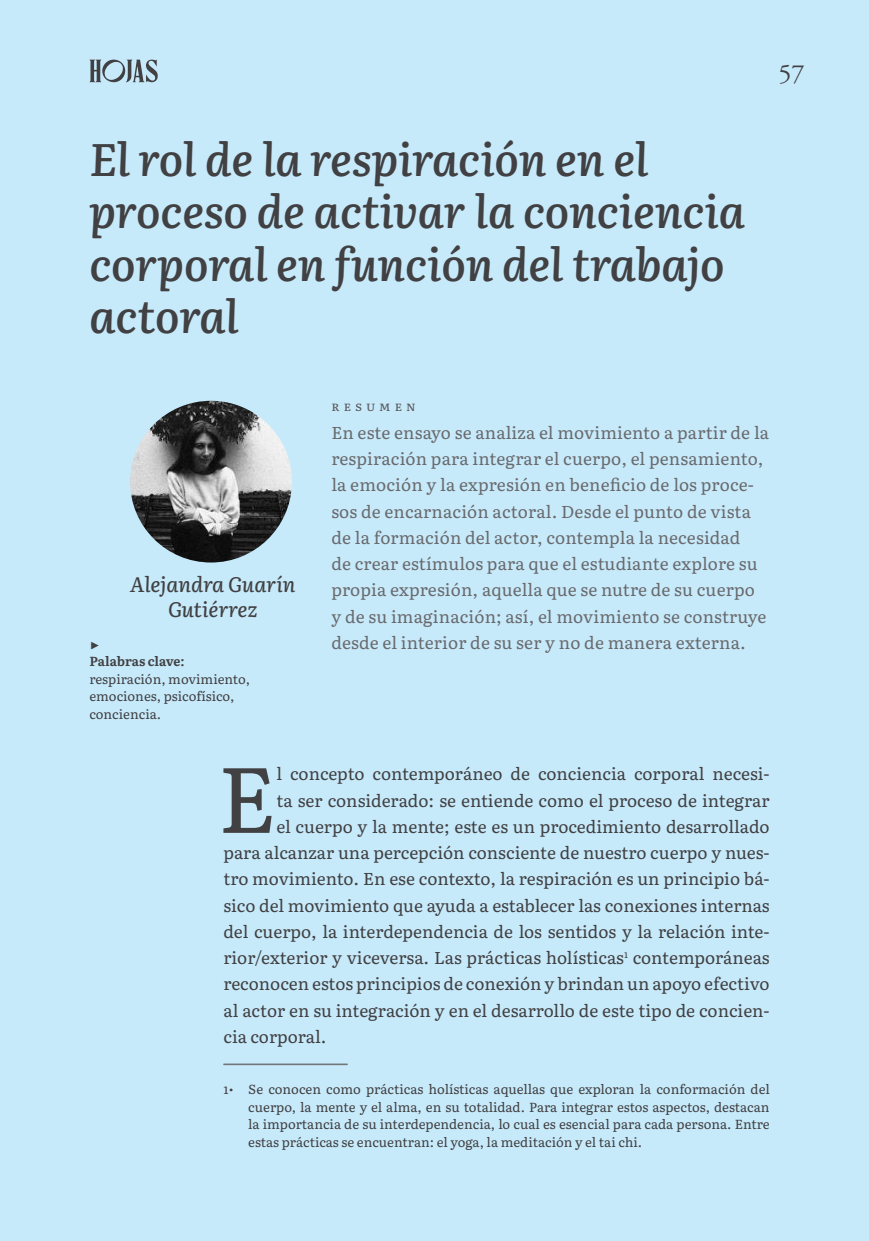
<style>
.page{position:relative;width:869px;height:1241px;background:#fff}
.page>*{position:absolute;margin:0;border:0;box-sizing:border-box;transform-origin:0 0}
.t1{font:92.23px "Literata";color:#414042}
.t2{font:italic 600 45.5px/52.5px "Literata";color:#414042}
.t3{font:26.25px "Adobe Garamond Pro";color:#414042}
.t4{font:italic 500 21px/25.2px "Literata";color:#414042;text-align:center}
.t5{font:17.15px "Literata";color:#414042}
.t6{font:17.15px/26.2px "Literata";letter-spacing:.01em;color:#696a6d}
.t7{font:13.12px/17.5px "Literata";color:#414042}
.t8{font:700 13.12px "Literata";color:#414042}
.t9{font:13.12px "Literata";letter-spacing:.3em;color:#58595b}
</style>
<div class="page">
<div style="left:0;top:0;width:868px;height:1240px;background:#c7eafb"></div>
<svg style="left:89px;top:59px;width:69px;height:24px"></svg>
<img style="left:130px;top:401px;width:162px;height:161px;border-radius:80px">
<hr style="left:223px;top:1063px;width:124px;height:1px;background:#6d6e71">
<hr style="left:223px;top:1064px;width:124px;height:1px;background:#6d6e71">
<h2 class="t2" style="left:89px;top:130px;width:657px">El rol de la respiración en el proceso de activar la conciencia corporal en función del trabajo actoral</h2>
<h3 class="t3" style="left:778px;top:58px;width:28px">57</h3>
<p class="t4" style="left:130px;top:570px;width:167px">Alejandra Guarín<br>Gutiérrez</p>
<p class="t7" style="left:89px;top:634px;width:11px">▶</p>
<p class="t8" style="left:89px;top:650px;width:97px">Palabras clave:</p>
<p class="t7" style="left:89px;top:669px;width:162px">respiración, movimiento, emociones, psicofísico, conciencia.</p>
<p class="t9" style="left:331px;top:396px;width:86px">resumen</p>
<p class="t6" style="left:331px;top:418px;width:439px">En este ensayo se analiza el movimiento a partir de la respiración para integrar el cuerpo, el pensamiento, la emoción y la expresión en beneficio de los proce&shy;sos de encarnación actoral. Desde el punto de vista de la formación del actor, contempla la necesidad<br>de crear estímulos para que el estudiante explore su propia expresión, aquella que se nutre de su cuerpo y de su imaginación; así, el movimiento se construye desde el interior de su ser y no de manera externa.</p>
<h1 class="t1" style="left:218px;top:727px;width:60px">E</h1>
<p class="t5" style="left:276px;top:760px;width:494px">l concepto contemporáneo de conciencia corporal necesi-</p>
<p class="t5" style="left:276px;top:787px;width:494px">ta ser considerado: se entiende como el proceso de integrar</p>
<p class="t5" style="left:276px;top:813px;width:494px">el cuerpo y la mente; este es un procedimiento desarrollado</p>
<p class="t5" style="left:223px;top:839px;width:547px">para alcanzar una percepción consciente de nuestro cuerpo y nues-</p>
<p class="t5" style="left:223px;top:865px;width:547px">tro movimiento. En ese contexto, la respiración es un principio bá-</p>
<p class="t5" style="left:223px;top:892px;width:547px">sico del movimiento que ayuda a establecer las conexiones internas</p>
<p class="t5" style="left:223px;top:918px;width:547px">del cuerpo, la interdependencia de los sentidos y la relación inte-</p>
<p class="t5" style="left:223px;top:944px;width:547px">rior/exterior y viceversa. Las prácticas holísticas<sup>1</sup> contemporáneas</p>
<p class="t5" style="left:223px;top:970px;width:547px">reconocen estos principios de conexión y brindan un apoyo efectivo</p>
<p class="t5" style="left:223px;top:997px;width:547px">al actor en su integración y en el desarrollo de este tipo de concien-</p>
<p class="t5" style="left:223px;top:1023px;width:105px">cia corporal.</p>
<p class="t7" style="left:248px;top:1079px;width:522px;text-align:justify;text-indent:-25px">1• Se conocen como prácticas holísticas aquellas que exploran la conformación del cuerpo, la mente y el alma, en su totalidad. Para integrar estos aspectos, destacan la importancia de su interdependencia, lo cual es esencial para cada persona. Entre estas prácticas se encuentran: el yoga, la meditación y el tai chi.</p>
</div>
